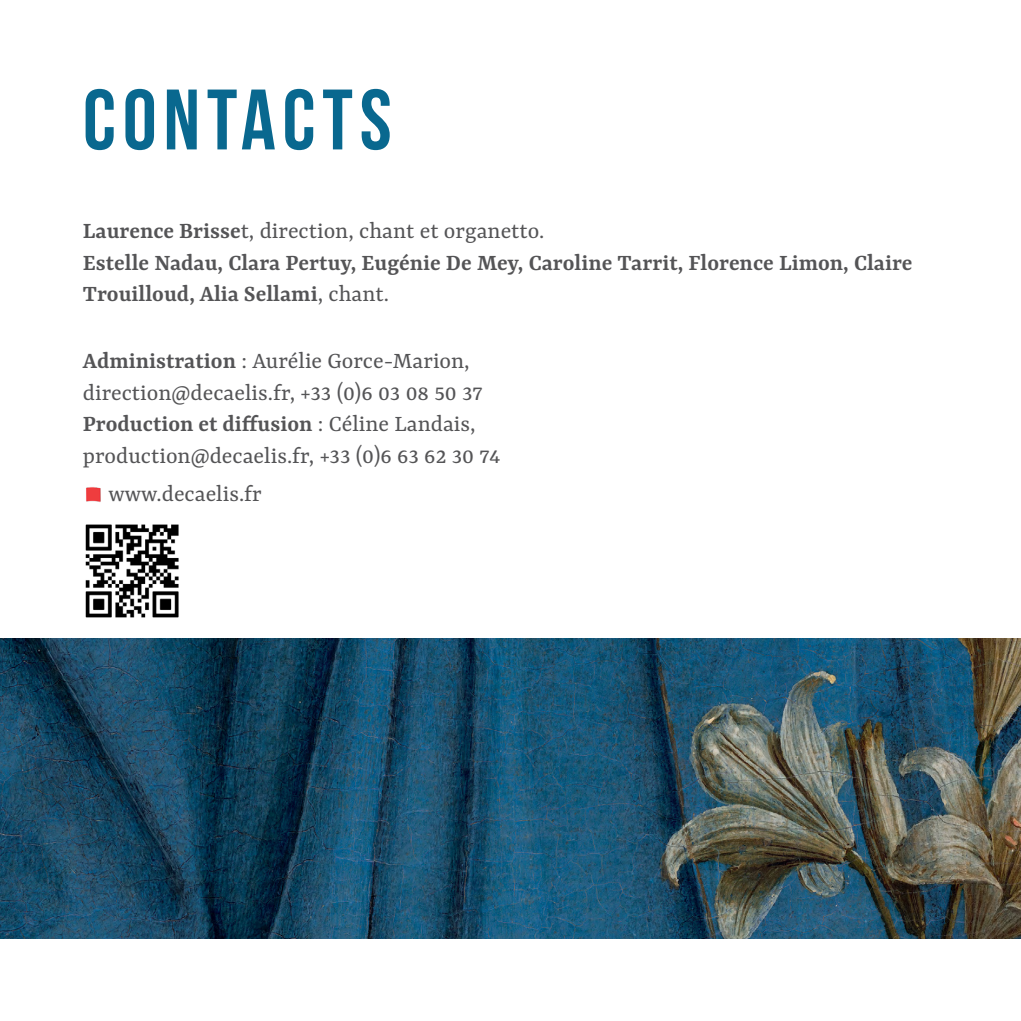
<style>
.page{position:relative;width:1021px;height:1021px;background:#fff}
.page>*{position:absolute;margin:0;border:0;box-sizing:border-box;transform-origin:0 0}
.t1{font:85.5px "Bebas Neue";letter-spacing:.08em;color:#09688f}
.t2{font:24.75px/31.5px "Yrsa";color:#545456}
.t3{font:600 24.75px/31.5px "Yrsa";color:#545456}
.s1{font-weight:400}
.s2{font-weight:600}
</style>
<div class="page">
<img style="left:86px;top:487px;width:15px;height:15px">
<img style="left:0;top:638px;width:1020px;height:300px">
<img style="left:85px;top:524px;width:94px;height:94px">
<h1 class="t1" style="left:83px;top:73px;width:310px">CONTACTS</h1>
<p class="t3" style="left:83px;top:216px;width:831px">Laurence Brisse<span class="s1">t, direction, chant et organetto.<br></span>Estelle Nadau, Clara Pertuy, Eugénie De Mey, Caroline Tarrit, Florence Limon, Claire<br>Trouilloud, Alia Sellami<span class="s1">, chant.</span></p>
<p class="t2" style="left:83px;top:346px;width:419px"><span class="s2">Administration</span> : Aurélie Gorce-Marion, direction@decaelis.fr, +33 (0)6 03 08 50 37<br><span class="s2">Production et diffusion</span> : Céline Landais, production@decaelis.fr, +33 (0)6 63 62 30 74</p>
<p class="t2" style="left:108px;top:479px;width:155px">www.decaelis.fr</p>
</div>
